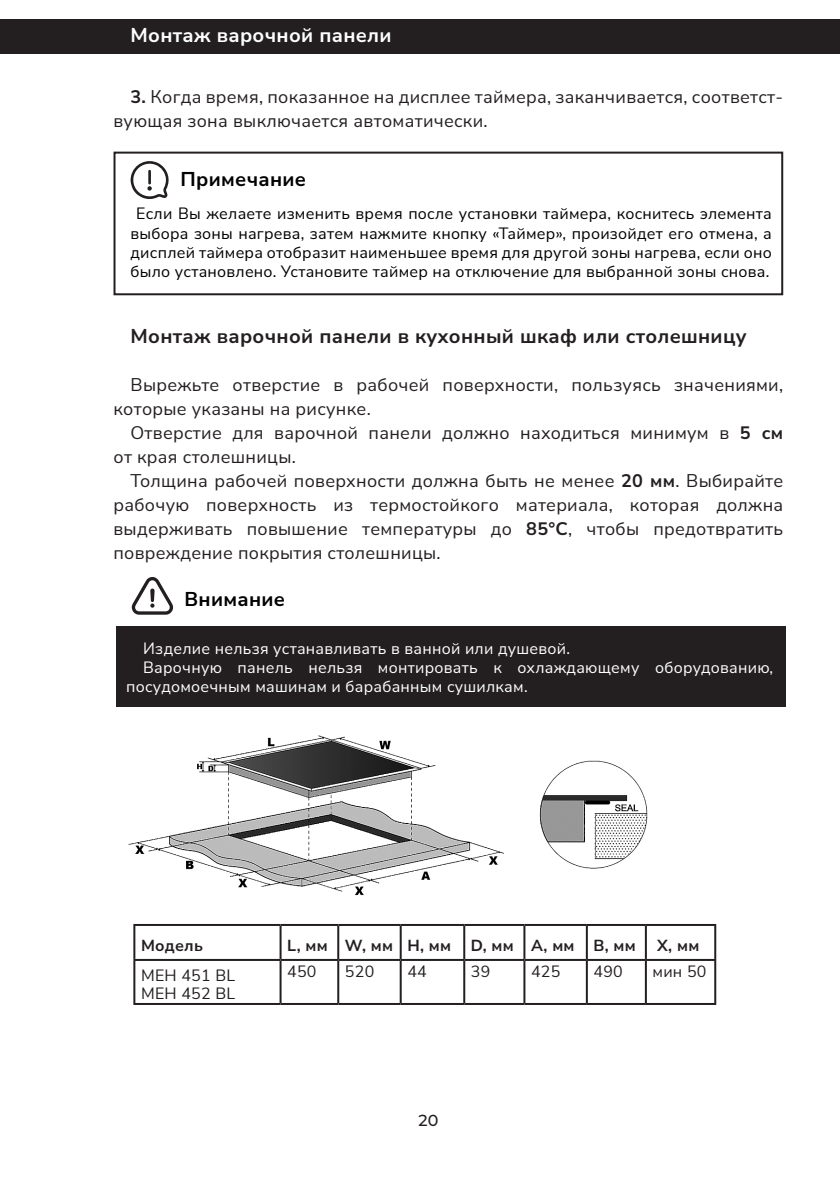
<style>
.page{position:relative;width:840px;height:1191px;background:#fff}
.page>*{position:absolute;margin:0;border:0;box-sizing:border-box;transform-origin:0 0}
.Заголовок_9_Bold{font:700 20px "Nunito Sans";letter-spacing:.015em;color:#231f20}
.Заголовок_10_Bold_It{font:700 20px "Nunito Sans";letter-spacing:.015em;color:#fff}
.Заголовок_10_Bold_It-2{font:700 20px "Nunito Sans";letter-spacing:.015em;color:#000}
.Заголовок_9_Bold-2{font:18px/24px "Nunito Sans";letter-spacing:.015em;color:#231f20}
.Заголовок_9_Bold-3{font:16px/19.2px "Nunito Sans";letter-spacing:.015em;color:#000;text-align:center}
.Заголовок_10_Bold_It-3{font:16px/19.2px "Nunito Sans";letter-spacing:.015em;color:#fff}
.Заголовок_9_Bold-4{font:16px "Nunito Sans";letter-spacing:.015em;color:#231f20}
.Заголовок_9_Bold-5{font:700 16px "Nunito Sans";letter-spacing:.015em;color:#231f20}
.t1{font:500 16px "Montserrat";color:#231f20}
.s1{font-weight:700}
</style>
<div class="page">
<div style="left:0;top:19px;width:839px;height:35px;background:#231f20"></div>
<svg style="left:130px;top:161px;width:39px;height:38px"></svg>
<div style="left:113px;top:152px;width:669px;height:143px;border:2px solid #231f20"></div>
<div style="left:116px;top:626px;width:669px;height:80px;background:#231f20"></div>
<svg style="left:132px;top:577px;width:41px;height:37px"></svg>
<img style="left:128px;top:735px;width:520px;height:161px">
<hr style="left:133px;top:924px;width:147px;height:2px;background:#231f20">
<hr style="left:133px;top:926px;width:2px;height:33px;background:#231f20">
<hr style="left:280px;top:924px;width:58px;height:2px;background:#231f20">
<hr style="left:279px;top:926px;width:2px;height:33px;background:#231f20">
<hr style="left:338px;top:924px;width:62px;height:2px;background:#231f20">
<hr style="left:337px;top:926px;width:2px;height:33px;background:#231f20">
<hr style="left:400px;top:924px;width:64px;height:2px;background:#231f20">
<hr style="left:399px;top:926px;width:2px;height:33px;background:#231f20">
<hr style="left:464px;top:924px;width:60px;height:2px;background:#231f20">
<hr style="left:463px;top:926px;width:2px;height:33px;background:#231f20">
<hr style="left:524px;top:924px;width:62px;height:2px;background:#231f20">
<hr style="left:523px;top:926px;width:2px;height:33px;background:#231f20">
<hr style="left:586px;top:924px;width:59px;height:2px;background:#231f20">
<hr style="left:585px;top:926px;width:2px;height:33px;background:#231f20">
<hr style="left:645px;top:924px;width:70px;height:2px;background:#231f20">
<hr style="left:644px;top:926px;width:2px;height:33px;background:#231f20">
<hr style="left:713px;top:926px;width:2px;height:33px;background:#231f20">
<hr style="left:133px;top:959px;width:147px;height:2px;background:#231f20">
<hr style="left:133px;top:961px;width:2px;height:42px;background:#231f20">
<hr style="left:280px;top:959px;width:58px;height:2px;background:#231f20">
<hr style="left:279px;top:961px;width:2px;height:42px;background:#231f20">
<hr style="left:338px;top:959px;width:62px;height:2px;background:#231f20">
<hr style="left:337px;top:961px;width:2px;height:42px;background:#231f20">
<hr style="left:400px;top:959px;width:64px;height:2px;background:#231f20">
<hr style="left:399px;top:961px;width:2px;height:42px;background:#231f20">
<hr style="left:464px;top:959px;width:60px;height:2px;background:#231f20">
<hr style="left:463px;top:961px;width:2px;height:42px;background:#231f20">
<hr style="left:524px;top:959px;width:62px;height:2px;background:#231f20">
<hr style="left:523px;top:961px;width:2px;height:42px;background:#231f20">
<hr style="left:586px;top:959px;width:59px;height:2px;background:#231f20">
<hr style="left:585px;top:961px;width:2px;height:42px;background:#231f20">
<hr style="left:645px;top:959px;width:70px;height:2px;background:#231f20">
<hr style="left:644px;top:961px;width:2px;height:42px;background:#231f20">
<hr style="left:713px;top:961px;width:2px;height:42px;background:#231f20">
<hr style="left:133px;top:1003px;width:147px;height:2px;background:#231f20">
<hr style="left:280px;top:1003px;width:58px;height:2px;background:#231f20">
<hr style="left:338px;top:1003px;width:62px;height:2px;background:#231f20">
<hr style="left:400px;top:1003px;width:64px;height:2px;background:#231f20">
<hr style="left:464px;top:1003px;width:60px;height:2px;background:#231f20">
<hr style="left:524px;top:1003px;width:62px;height:2px;background:#231f20">
<hr style="left:586px;top:1003px;width:59px;height:2px;background:#231f20">
<hr style="left:645px;top:1003px;width:70px;height:2px;background:#231f20">
<p class="Заголовок_10_Bold_It" style="left:130px;top:21px;width:262px">Монтаж варочной панели</p>
<p class="Заголовок_9_Bold-2" style="left:113px;top:84px;width:670px;text-indent:17px"><span class="s1">3.</span> Когда время, показанное на дисплее таймера, заканчивается, соответст&shy;вующая зона выключается автоматически.</p>
<p class="Заголовок_10_Bold_It-2" style="left:180px;top:165px;width:127px">Примечание</p>
<p class="Заголовок_9_Bold-3" style="left:130px;top:203px;width:642px">Если Вы желаете изменить время после установки таймера, коснитесь элемента выбора зоны нагрева, затем нажмите кнопку «Таймер», произойдет его отмена, а дисплей таймера отобразит наименьшее время для другой зоны нагрева, если оно было установлено. Установите таймер на отключение для выбранной зоны снова.</p>
<p class="Заголовок_9_Bold" style="left:130px;top:322px;width:617px">Монтаж варочной панели в кухонный шкаф или столешницу</p>
<p class="Заголовок_9_Bold-2" style="left:113px;top:372px;width:670px;text-indent:17px">Вырежьте отверстие в рабочей поверхности, пользуясь значениями, которые указаны на рисунке.</p>
<p class="Заголовок_9_Bold-2" style="left:113px;top:420px;width:670px;text-indent:17px">Отверстие для варочной панели должно находиться минимум в <span class="s1">5 см </span>от края столешницы.</p>
<p class="Заголовок_9_Bold-2" style="left:113px;top:468px;width:670px;text-align:justify;text-indent:17px">Толщина рабочей поверхности должна быть не менее <span class="s1">20 мм</span>. Выбирайте рабочую поверхность из термостойкого материала, которая должна выдерживать повышение температуры до <span class="s1">85°С</span>, чтобы предотвратить повреждение покрытия столешницы.</p>
<p class="Заголовок_10_Bold_It-2" style="left:184px;top:585px;width:102px">Внимание</p>
<p class="Заголовок_10_Bold_It-3" style="left:143px;top:638px;width:428px">Изделие нельзя устанавливать в ванной или душевой.</p>
<p class="Заголовок_10_Bold_It-3" style="left:126px;top:657px;width:648px;text-indent:17px">Варочную панель нельзя монтировать к охлаждающему оборудованию, посудомоечным машинам и барабанным сушилкам.</p>
<p class="Заголовок_9_Bold-5" style="left:141px;top:933px;width:63px">Модель</p>
<p class="Заголовок_9_Bold-5" style="left:287px;top:933px;width:42px">L, мм</p>
<p class="Заголовок_9_Bold-5" style="left:345px;top:933px;width:50px">W, мм</p>
<p class="Заголовок_9_Bold-5" style="left:407px;top:933px;width:45px">H, мм</p>
<p class="Заголовок_9_Bold-5" style="left:470px;top:933px;width:44px">D, мм</p>
<p class="Заголовок_9_Bold-5" style="left:531px;top:933px;width:45px">A, мм</p>
<p class="Заголовок_9_Bold-5" style="left:593px;top:933px;width:44px">B, мм</p>
<p class="Заголовок_9_Bold-5" style="left:656px;top:933px;width:44px">X, мм</p>
<p class="Заголовок_9_Bold-4" style="left:141px;top:964px;width:96px">MEH 451 BL</p>
<p class="Заголовок_9_Bold-4" style="left:141px;top:982px;width:96px">MEH 452 BL</p>
<p class="Заголовок_9_Bold-4" style="left:287px;top:960px;width:31px">450</p>
<p class="Заголовок_9_Bold-4" style="left:345px;top:960px;width:31px">520</p>
<p class="Заголовок_9_Bold-4" style="left:407px;top:960px;width:21px">44</p>
<p class="Заголовок_9_Bold-4" style="left:470px;top:960px;width:21px">39</p>
<p class="Заголовок_9_Bold-4" style="left:531px;top:960px;width:31px">425</p>
<p class="Заголовок_9_Bold-4" style="left:593px;top:960px;width:31px">490</p>
<p class="Заголовок_9_Bold-4" style="left:652px;top:960px;width:55px">мин 50</p>
<p class="t1" style="left:418px;top:1108px;width:21px">20</p>
</div>
